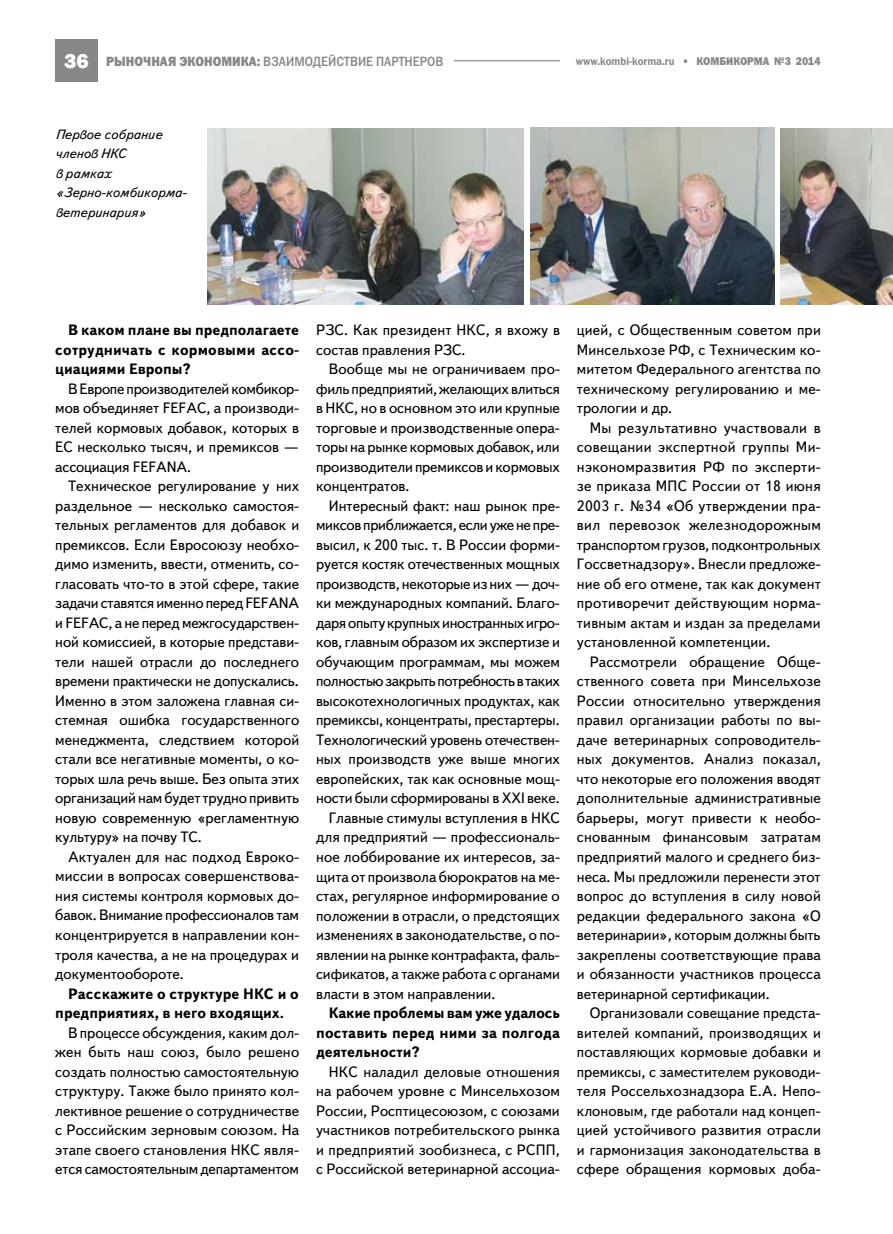
<style>
.page{position:relative;width:893px;height:1234px;background:#fff}
.page>*{position:absolute;margin:0;border:0;box-sizing:border-box;transform-origin:0 0}
.t1{font:15px/19.5px "Text Book C";color:#000;text-align:justify}
.t2{font:700 15px/19.5px "Text Book C";letter-spacing:.01em;color:#000;text-align:justify}
.t3{font:15px "Text Book C";letter-spacing:-.025em;color:#000}
.t4{font:15px "Text Book C";letter-spacing:-.02em;color:#000}
.t5{font:italic 13.5px/19.5px "Text Book C";color:#000}
.t6{font:13.5px "Franklin Gothic Medium C";color:#878787;scale:.9 1}
.t7{font:11.25px "Franklin Gothic Demi C";color:#878787;scale:.9 1}
.s1{font-family:"Franklin Gothic";font-weight:800;font-size:21px;color:#fff}
.s2{font-family:"Franklin Gothic Heavy C"}
</style>
<div class="page">
<div style="left:55px;top:39px;width:43px;height:42px;background:#878787"></div>
<hr style="left:454px;top:60px;width:106px;height:1px;background:#9d9c9c">
<img style="left:780px;top:128px;width:113px;height:176px">
<img style="left:207px;top:128px;width:316px;height:177px">
<img style="left:531px;top:128px;width:244px;height:176px">
<p class="t6" style="left:64px;top:54px;width:423px"><span class="s1">36</span> <span class="s2">РЫНОЧНАЯ ЭКОНОМИКА:</span> ВЗАИМОДЕЙСТВИЕ ПАРТНЕРОВ</p>
<p class="t7" style="left:576px;top:54px;width:274px">www.kombi-korma.ru <span class="s2">• КОМБИКОРМА №3 2014</span></p>
<p class="t5" style="left:55px;top:124px;width:133px">Первое собрание членов НКС<br>в рамках «Зерно-комбикорма&shy;ветеринария»</p>
<p class="t2" style="left:55px;top:320px;width:245px;text-indent:13px">В каком плане вы предполагаете сотрудничать с кормовыми ассо&shy;циациями Европы?</p>
<p class="t1" style="left:55px;top:379px;width:245px;text-indent:13px">В Европе производителей комбикор&shy;мов объединяет FEFAC, а производи&shy;телей кормовых добавок, которых в ЕС несколько тысяч, и премиксов — ассоциация FEFANA.</p>
<p class="t1" style="left:55px;top:476px;width:245px;text-indent:13px">Техническое регулирование у них раздельное — несколько самостоя&shy;тельных регламентов для добавок и премиксов. Если Евросоюзу необхо&shy;димо изменить, ввести, отменить, со&shy;гласовать что-то в этой сфере, такие задачи ставятся именно перед FEFANA и FEFAC, а не перед межгосударствен&shy;ной комиссией, в которые представи&shy;тели нашей отрасли до последнего времени практически не допускались.<br>Именно в этом заложена главная си&shy;стемная ошибка государственного менеджмента, следствием которой стали все негативные моменты, о ко&shy;торых шла речь выше. Без опыта этих организаций нам будет трудно привить новую современную «регламентную культуру» на почву ТС.</p>
<p class="t1" style="left:55px;top:847px;width:245px;text-indent:13px">Актуален для нас подход Евроко&shy;миссии в вопросах совершенствова&shy;ния системы контроля кормовых до&shy;бавок. Внимание профессионалов там концентрируется в направлении кон&shy;троля качества, а не на процедурах и документообороте.</p>
<p class="t2" style="left:55px;top:983px;width:245px;text-indent:13px">Расскажите о структуре НКС и о предприятиях, в него входящих.</p>
<p class="t1" style="left:55px;top:1022px;width:245px;text-indent:13px">В процессе обсуждения, каким дол&shy;жен быть наш союз, было решено создать полностью самостоятельную структуру. Также было принято кол&shy;лективное решение о сотрудничестве с Российским зерновым союзом. На этапе своего становления НКС явля&shy;ется самостоятельным департаментом</p>
<p class="t1" style="left:316px;top:320px;width:245px">РЗС. Как президент НКС, я вхожу в состав правления РЗС.</p>
<p class="t1" style="left:316px;top:359px;width:245px;text-indent:13px">Вообще мы не ограничиваем про&shy;филь предприятий, желающих влиться в НКС, но в основном это или крупные торговые и производственные опера&shy;торы на рынке кормовых добавок, или производители премиксов и кормовых концентратов.</p>
<p class="t1" style="left:329px;top:496px;width:233px">Интересный факт: наш рынок пре-</p>
<p class="t4" style="left:316px;top:517px;width:245px">миксов приближается, если уже не пре-</p>
<p class="t1" style="left:316px;top:535px;width:245px">высил, к 200 тыс. т. В России форми-</p>
<p class="t1" style="left:316px;top:554px;width:245px">руется костяк отечественных мощных</p>
<p class="t1" style="left:316px;top:574px;width:245px">производств, некоторые из них — доч-</p>
<p class="t1" style="left:316px;top:593px;width:245px">ки международных компаний. Благо-</p>
<p class="t3" style="left:316px;top:614px;width:245px">даря опыту крупных иностранных игро-</p>
<p class="t1" style="left:316px;top:632px;width:245px">ков, главным образом их экспертизе и</p>
<p class="t1" style="left:316px;top:652px;width:245px">обучающим программам, мы можем</p>
<p class="t3" style="left:316px;top:673px;width:245px">полностью закрыть потребность в таких</p>
<p class="t1" style="left:316px;top:691px;width:245px">высокотехнологичных продуктах, как</p>
<p class="t1" style="left:316px;top:710px;width:245px">премиксы, концентраты, престартеры.</p>
<p class="t1" style="left:316px;top:730px;width:245px">Технологический уровень отечествен-</p>
<p class="t1" style="left:316px;top:749px;width:245px">ных производств уже выше многих</p>
<p class="t1" style="left:316px;top:769px;width:245px">европейских, так как основные мощ-</p>
<p class="t1" style="left:316px;top:788px;width:245px">ности были сформированы в XXI веке.</p>
<p class="t1" style="left:329px;top:808px;width:233px">Главные стимулы вступления в НКС</p>
<p class="t1" style="left:316px;top:827px;width:245px">для предприятий — профессиональ-</p>
<p class="t1" style="left:316px;top:847px;width:245px">ное лоббирование их интересов, за-</p>
<p class="t1" style="left:316px;top:866px;width:245px">щита от произвола бюрократов на ме-</p>
<p class="t1" style="left:316px;top:886px;width:245px">стах, регулярное информирование о</p>
<p class="t1" style="left:316px;top:905px;width:245px">положении в отрасли, о предстоящих</p>
<p class="t1" style="left:316px;top:925px;width:245px">изменениях в законодательстве, о по-</p>
<p class="t1" style="left:316px;top:944px;width:245px">явлении на рынке контрафакта, фаль-</p>
<p class="t1" style="left:316px;top:964px;width:245px">сификатов, а также работа с органами</p>
<p class="t1" style="left:316px;top:983px;width:181px">власти в этом направлении.</p>
<p class="t2" style="left:316px;top:1002px;width:245px;text-indent:13px">Какие проблемы вам уже удалось поставить перед ними за полгода деятельности?</p>
<p class="t1" style="left:316px;top:1061px;width:245px;text-indent:13px">НКС наладил деловые отношения на рабочем уровне с Минсельхозом России, Росптицесоюзом, с союзами участников потребительского рынка и предприятий зообизнеса, с РСПП, с Российской ветеринарной ассоциа-</p>
<p class="t1" style="left:577px;top:320px;width:245px">цией, с Общественным советом при Минсельхозе РФ, с Техническим ко&shy;митетом Федерального агентства по техническому регулированию и ме&shy;трологии и др.</p>
<p class="t1" style="left:577px;top:418px;width:245px;text-indent:13px">Мы результативно участвовали в совещании экспертной группы Ми&shy;нэкономразвития РФ по эксперти&shy;зе приказа МПС России от 18 июня 2003 г. №34 «Об утверждении пра&shy;вил перевозок железнодорожным транспортом грузов, подконтрольных Госсветнадзору». Внесли предложе&shy;ние об его отмене, так как документ противоречит действующим норма&shy;тивным актам и издан за пределами установленной компетенции.</p>
<p class="t1" style="left:577px;top:652px;width:245px;text-indent:13px">Рассмотрели обращение Обще&shy;ственного совета при Минсельхозе России относительно утверждения правил организации работы по вы&shy;даче ветеринарных сопроводитель&shy;ных документов. Анализ показал, что некоторые его положения вводят дополнительные административные барьеры, могут привести к необо&shy;снованным финансовым затратам предприятий малого и среднего биз&shy;неса. Мы предложили перенести этот вопрос до вступления в силу новой редакции федерального закона «О ветеринарии», которым должны быть закреплены соответствующие права и обязанности участников процесса ветеринарной сертификации.</p>
<p class="t1" style="left:577px;top:1003px;width:245px;text-indent:13px">Организовали совещание предста&shy;вителей компаний, производящих и поставляющих кормовые добавки и премиксы, с заместителем руководи&shy;теля Россельхознадзора Е.А. Непо&shy;клоновым, где работали над концеп&shy;цией устойчивого развития отрасли и гармонизация законодательства в сфере обращения кормовых доба-</p>
</div>
